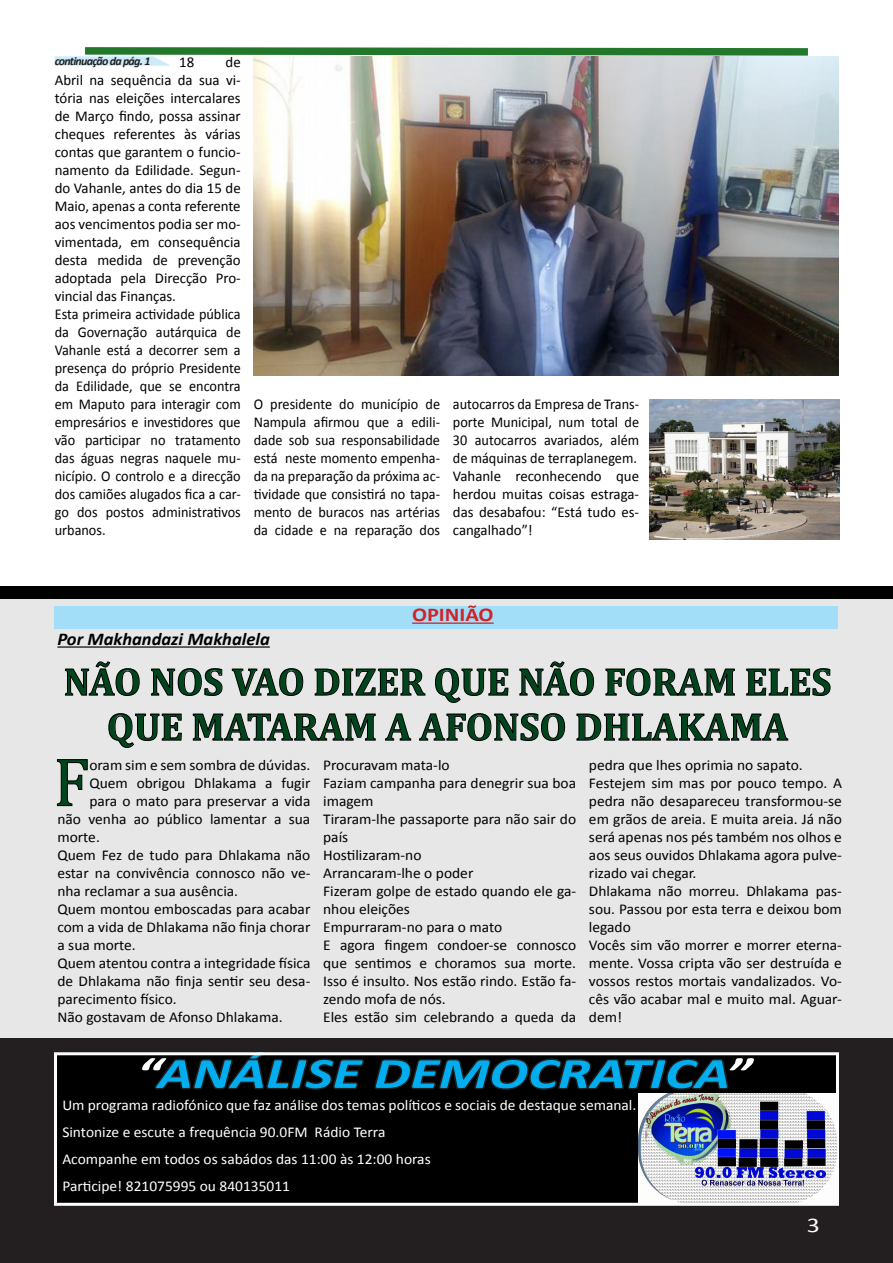
<style>
.page{position:relative;width:893px;height:1263px;background:#fff}
.page>*{position:absolute;margin:0;border:0;box-sizing:border-box;transform-origin:0 0}
.t1{font:69px "Cambria";color:#00461d}
.t2{font:italic 700 43.5px "Calibri";color:#00aeef;scale:1.33 1}
.t3{font:700 39px/45px "Cambria";color:#00461d;text-align:center}
.t4{font:21px "Calibri";color:#fff;scale:1.23 1}
.t5{font:700 19.5px "Calibri";color:#d1232a;scale:1.14 1}
.t6{font:italic 700 18px "Calibri";color:#000}
.t7{font:15px/18px "Calibri";color:#000;text-align:justify}
.t8{font:15px/18px "Calibri";color:#000;text-align:justify;scale:.95 1}
.t9{font:15px "Calibri";color:#fff}
.t10{font:italic 700 12px "Calibri";letter-spacing:-.06em;color:#231f20}
.s1{color:#fff}
</style>
<div class="page">
<div style="left:0;top:1037px;width:893px;height:226px;background:#231f20"></div>
<div style="left:56px;top:1054px;width:781px;height:150px;background:#000"></div>
<svg style="left:152px;top:1037px;width:214px;height:53px"></svg>
<svg style="left:373px;top:1037px;width:358px;height:53px"></svg>
<div style="left:54px;top:1052px;width:785px;height:154px;border:3px solid #fff"></div>
<img style="left:638px;top:1093px;width:200px;height:111px">
<svg style="left:55px;top:47px;width:753px;height:19px"></svg>
<img style="left:254px;top:56px;width:584px;height:320px">
<div style="left:1px;top:599px;width:892px;height:438px;background:#e7e7e7"></div>
<svg style="left:57px;top:759px;width:31px;height:47px"></svg>
<div style="left:0;top:586px;width:893px;height:13px;background:#000"></div>
<div style="left:55px;top:606px;width:783px;height:23px;background:#a2def8"></div>
<hr style="left:412px;top:622px;width:82px;height:2px;background:#d1232a">
<svg style="left:65px;top:661px;width:75px;height:35px"></svg>
<svg style="left:151px;top:668px;width:72px;height:28px"></svg>
<svg style="left:232px;top:668px;width:71px;height:28px"></svg>
<svg style="left:314px;top:668px;width:112px;height:28px"></svg>
<svg style="left:435px;top:668px;width:74px;height:35px"></svg>
<svg style="left:519px;top:661px;width:75px;height:35px"></svg>
<svg style="left:605px;top:668px;width:130px;height:28px"></svg>
<svg style="left:746px;top:668px;width:85px;height:28px"></svg>
<svg style="left:108px;top:713px;width:74px;height:35px"></svg>
<svg style="left:193px;top:713px;width:183px;height:28px"></svg>
<svg style="left:385px;top:713px;width:26px;height:28px"></svg>
<svg style="left:419px;top:713px;width:146px;height:28px"></svg>
<svg style="left:576px;top:713px;width:212px;height:28px"></svg>
<hr style="left:57px;top:646px;width:213px;height:2px;background:#000">
<img style="left:649px;top:400px;width:191px;height:139px">
<p class="t7" style="left:55px;top:53px;width:188px;text-indent:171px">de Abril na sequência da sua vi&shy;tória nas eleições intercalares de Março findo, possa assinar cheques referentes às várias contas que garantem o funcio&shy;namento da Edilidade. Segun&shy;do Vahanle, antes do dia 15 de Maio, apenas a conta referente aos vencimentos podia ser mo&shy;vimentada, em consequência desta medida de prevenção adoptada pela Direcção Pro&shy;vincial das Finanças.</p>
<p class="t8" style="left:55px;top:305px;width:197px">Esta primeira actividade pública da Governação autárquica de Vahanle está a decorrer sem a presença do próprio Presidente da Edilidade, que se encontra em Maputo para interagir com empresários e investidores que vão participar no tratamento das águas negras naquele mu&shy;nicípio. O controlo e a direcção dos camiões alugados fica a car&shy;go dos postos administrativos urbanos.</p>
<p class="t10" style="left:55px;top:54px;width:97px">continuação da pág. 1</p>
<p class="t7" style="left:179px;top:53px;width:17px">18</p>
<p class="t8" style="left:254px;top:395px;width:198px">O presidente do município de Nampula afirmou que a edili&shy;dade sob sua responsabilidade está neste momento empenha&shy;da na preparação da próxima ac&shy;tividade que consistirá no tapa&shy;mento de buracos nas artérias da cidade e na reparação dos</p>
<p class="t8" style="left:453px;top:395px;width:198px">autocarros da Empresa de Trans&shy;porte Municipal, num total de 30 autocarros avariados, além de máquinas de terraplanegem.</p>
<p class="t7" style="left:453px;top:467px;width:188px">Vahanle reconhecendo que herdou muitas coisas estraga&shy;das desabafou: “Está tudo es&shy;cangalhado”!</p>
<p class="t5" style="left:412px;top:602px;width:73px">OPINIÃO</p>
<p class="t6" style="left:57px;top:628px;width:214px">Por Makhandazi Makhalela</p>
<p class="t3" style="left:64px;top:658px;width:769px">NÃO NOS VAO DIZER QUE NÃO FORAM ELES<br>QUE MATARAM A AFONSO DHLAKAMA</p>
<p class="t1" style="left:53px;top:741px;width:37px">F</p>
<p class="t7" style="left:89px;top:756px;width:222px">oram sim e sem sombra de dúvidas.</p>
<p class="t7" style="left:89px;top:774px;width:222px">Quem obrigou Dhlakama a fugir</p>
<p class="t7" style="left:89px;top:792px;width:222px">para o mato para preservar a vida</p>
<p class="t7" style="left:57px;top:810px;width:254px">não venha ao público lamentar a sua</p>
<p class="t7" style="left:57px;top:828px;width:44px">morte.</p>
<p class="t7" style="left:57px;top:846px;width:254px">Quem Fez de tudo para Dhlakama não estar na convivência connosco não ve&shy;nha reclamar a sua ausência.</p>
<p class="t7" style="left:57px;top:900px;width:254px">Quem montou emboscadas para acabar com a vida de Dhlakama não finja chorar a sua morte.</p>
<p class="t7" style="left:57px;top:954px;width:255px">Quem atentou contra a integridade física de Dhlakama não finja sentir seu desa&shy;parecimento físico.</p>
<p class="t7" style="left:57px;top:1008px;width:227px">Não gostavam de Afonso Dhlakama.</p>
<p class="t7" style="left:323px;top:756px;width:128px">Procuravam mata-lo</p>
<p class="t7" style="left:323px;top:774px;width:254px">Faziam campanha para denegrir sua boa imagem</p>
<p class="t7" style="left:323px;top:810px;width:254px">Tiraram-lhe passaporte para não sair do país</p>
<p class="t7" style="left:323px;top:846px;width:100px">Hostilizaram-no</p>
<p class="t7" style="left:323px;top:864px;width:152px">Arrancaram-lhe o poder</p>
<p class="t7" style="left:323px;top:882px;width:254px">Fizeram golpe de estado quando ele ga&shy;nhou eleições</p>
<p class="t7" style="left:323px;top:918px;width:181px">Empurraram-no para o mato</p>
<p class="t7" style="left:323px;top:936px;width:254px">E agora fingem condoer-se connosco que sentimos e choramos sua morte.<br>Isso é insulto. Nos estão rindo. Estão fa&shy;zendo mofa de nós.</p>
<p class="t7" style="left:323px;top:1008px;width:254px">Eles estão sim celebrando a queda da</p>
<p class="t7" style="left:589px;top:756px;width:215px">pedra que lhes oprimia no sapato.</p>
<p class="t7" style="left:589px;top:774px;width:254px">Festejem sim mas por pouco tempo. A pedra não desapareceu transformou-se em grãos de areia. E muita areia. Já não será apenas nos pés também nos olhos e aos seus ouvidos Dhlakama agora pulve&shy;rizado vai chegar.</p>
<p class="t7" style="left:589px;top:882px;width:254px">Dhlakama não morreu. Dhlakama pas&shy;sou. Passou por esta terra e deixou bom legado</p>
<p class="t7" style="left:589px;top:936px;width:254px">Vocês sim vão morrer e morrer eterna&shy;mente. Vossa cripta vão ser destruída e vossos restos mortais vandalizados. Vo&shy;cês vão acabar mal e muito mal. Aguar&shy;dem!</p>
<p class="t2" style="left:137px;top:1046px;width:464px"><span class="s1">“</span>ANÁLISE DEMOCRATICA<span class="s1">”</span></p>
<p class="t9" style="left:62px;top:1095px;width:575px">Um programa radiofónico que faz análise dos temas políticos e sociais de destaque semanal.</p>
<p class="t9" style="left:62px;top:1122px;width:325px">Sintonize e escute a frequência 90.0FM Rádio Terra</p>
<p class="t9" style="left:62px;top:1149px;width:370px">Acompanhe em todos os sabádos das 11:00 às 12:00 horas</p>
<p class="t9" style="left:62px;top:1176px;width:229px">Participe! 821075995 ou 840135011</p>
<p class="t4" style="left:807px;top:1212px;width:12px">3</p>
</div>
